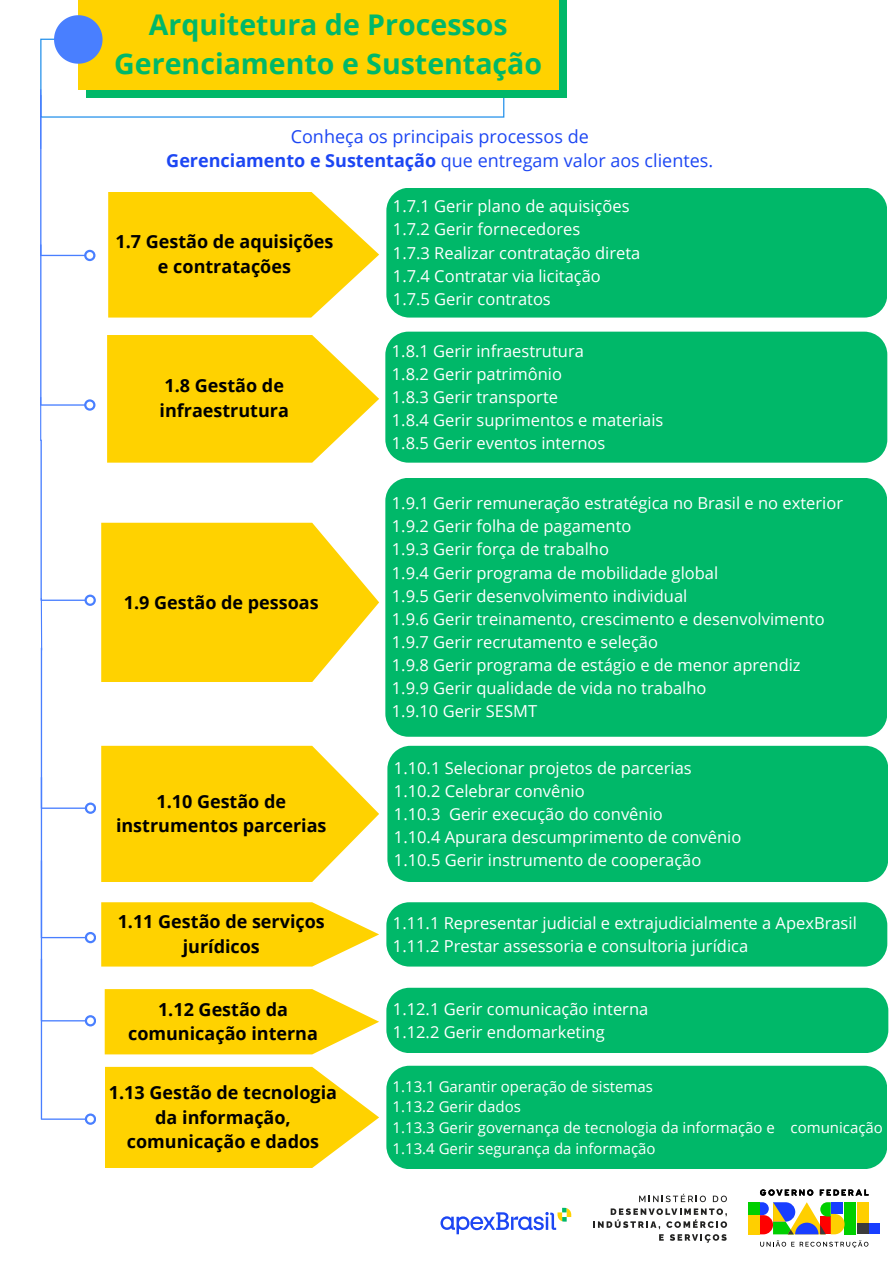
<style>
.page{position:relative;width:893px;height:1263px;background:#fff}
.page>*{position:absolute;margin:0;border:0;box-sizing:border-box;transform-origin:0 0}
.t1{font:700 28.5px/39.4px "Open Sans";color:#00b869;text-align:center}
.t2{font:700 18px/24.8px "Open Sans";color:#000;text-align:center}
.t3{font:18px/24.8px "Open Sans";color:#1c46f3;text-align:center}
.t4{font:16.5px/23.1px "Open Sans";color:#fff}
.t5{font:15px "Open Sans";color:#fff}
.s1{font-weight:700}
</style>
<div class="page">
<div style="left:86px;top:0;width:481px;height:98px;background:#00b869"></div>
<div style="left:78px;top:0;width:481px;height:90px;background:#ffd200"></div>
<svg style="left:54px;top:15px;width:48px;height:49px"></svg>
<div style="left:386px;top:188px;width:501px;height:130px;background:#00b869;border-radius:23px"></div>
<div style="left:386px;top:902px;width:501px;height:64px;background:#00b869"></div>
<div style="left:385px;top:332px;width:502px;height:131px;background:#00b869"></div>
<div style="left:385px;top:478px;width:502px;height:259px;background:#00b869;border-radius:23px"></div>
<div style="left:387px;top:746px;width:501px;height:136px;background:#00b869"></div>
<div style="left:386px;top:988px;width:502px;height:65px;background:#00b869"></div>
<hr style="left:40px;top:89px;width:1px;height:60px;background:#497fff">
<div style="left:386px;top:1066px;width:501px;height:103px;background:#00b869"></div>
<svg style="left:40px;top:95px;width:339px;height:1073px"></svg>
<svg style="left:440px;top:1208px;width:131px;height:26px"></svg>
<svg style="left:760px;top:1240px;width:108px;height:8px"></svg>
<div style="left:857px;top:1202px;width:11px;height:21px;background:#ffcf00"></div>
<div style="left:868px;top:1223px;width:11px;height:11px;background:#183eff"></div>
<div style="left:857px;top:1223px;width:11px;height:11px;background:#3c3c3c"></div>
<div style="left:844px;top:1202px;width:11px;height:32px;background:#00cf00"></div>
<svg style="left:749px;top:1202px;width:95px;height:32px"></svg>
<svg style="left:760px;top:1189px;width:53px;height:7px"></svg>
<svg style="left:819px;top:1189px;width:49px;height:6px"></svg>
<svg style="left:639px;top:1194px;width:67px;height:8px"></svg>
<svg style="left:713px;top:1195px;width:14px;height:7px"></svg>
<svg style="left:593px;top:1208px;width:134px;height:35px"></svg>
<p class="t1" style="left:114px;top:4px;width:429px">Arquitetura de Processos<br>Gerenciamento e Sustentação</p>
<h3 class="t3" style="left:166px;top:123px;width:548px">Conheça os principais processos de<br><span class="s1">Gerenciamento e Sustentação</span> que entregam valor aos clientes.</h3>
<p class="t2" style="left:115px;top:229px;width:220px">1.7 Gestão de aquisições e contratações</p>
<h1 class="t2" style="left:160px;top:373px;width:131px;text-align:left">1.8 Gestão de infraestrutura</h1>
<p class="t2" style="left:124px;top:589px;width:196px">1.9 Gestão de pessoas</p>
<p class="t2" style="left:116px;top:788px;width:212px">1.10 Gestão de instrumentos parcerias</p>
<h3 class="t2" style="left:118px;top:909px;width:209px">1.11 Gestão de serviços jurídicos</h3>
<h3 class="t4" style="left:393px;top:194px;width:249px">1.7.1 Gerir plano de aquisições<br>1.7.2 Gerir fornecedores<br>1.7.3 Realizar contratação direta<br>1.7.4 Contratar via licitação<br>1.7.5 Gerir contratos</h3>
<p class="t4" style="left:392px;top:339px;width:273px">1.8.1 Gerir infraestrutura<br>1.8.2 Gerir patrimônio<br>1.8.3 Gerir transporte<br>1.8.4 Gerir suprimentos e materiais<br>1.8.5 Gerir eventos internos</p>
<h3 class="t4" style="left:392px;top:491px;width:453px">1.9.1 Gerir remuneração estratégica no Brasil e no exterior 1.9.2 Gerir folha de pagamento<br>1.9.3 Gerir força de trabalho<br>1.9.4 Gerir programa de mobilidade global<br>1.9.5 Gerir desenvolvimento individual<br>1.9.6 Gerir treinamento, crescimento e desenvolvimento 1.9.7 Gerir recrutamento e seleção<br>1.9.8 Gerir programa de estágio e de menor aprendiz<br>1.9.9 Gerir qualidade de vida no trabalho<br>1.9.10 Gerir SESMT</h3>
<h2 class="t4" style="left:394px;top:756px;width:349px">1.10.1 Selecionar projetos de parcerias 1.10.2 Celebrar convênio<br>1.10.3 Gerir execução do convênio<br>1.10.4 Apurara descumprimento de convênio 1.10.5 Gerir instrumento de cooperação</h2>
<h2 class="t4" style="left:393px;top:911px;width:465px">1.11.1 Representar judicial e extrajudicialmente a ApexBrasil<br>1.11.2 Prestar assessoria e consultoria jurídica</h2>
<p class="t2" style="left:128px;top:996px;width:191px">1.12 Gestão da comunicação interna</p>
<p class="t4" style="left:393px;top:997px;width:257px">1.12.1 Gerir comunicação interna<br>1.12.2 Gerir endomarketing</p>
<h3 class="t2" style="left:109px;top:1079px;width:230px">1.13 Gestão de tecnologia da informação, comunicação e dados</h3>
<h2 class="t5" style="left:392px;top:1075px;width:262px">1.13.1 Garantir operação de sistemas</h2>
<p class="t5" style="left:392px;top:1096px;width:130px">1.13.2 Gerir dados</p>
<p class="t5" style="left:392px;top:1117px;width:492px">1.13.3 Gerir governança de tecnologia da informação e comunicação</p>
<h2 class="t5" style="left:392px;top:1138px;width:264px">1.13.4 Gerir segurança da informação</h2>
</div>
